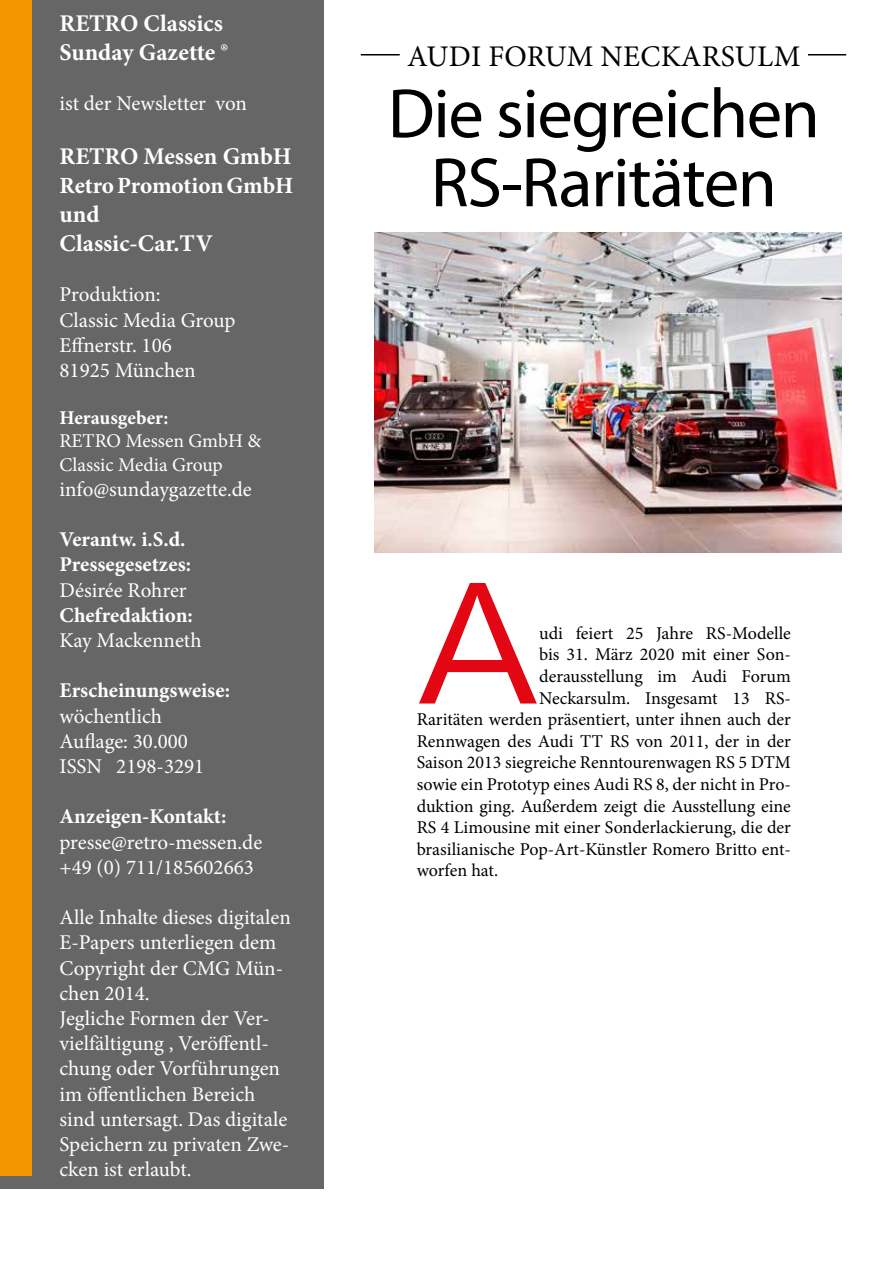
<style>
.page{position:relative;width:893px;height:1263px;background:#fff}
.page>*{position:absolute;margin:0;border:0;box-sizing:border-box;transform-origin:0 0}
.t1{font:172.8px "Frutiger Neue LTCYR";color:#e30613}
.t2{font:70.5px/69px "Myriad Pro";letter-spacing:-.02em;color:#000;text-align:center}
.t3{font:30px "Minion Pro";letter-spacing:.01em;color:#000}
.t4{font:700 24px/28.8px "Minion Pro";color:#fff}
.t5{font:700 23.25px "Minion Pro";letter-spacing:-.005em;color:#fff}
.t6{font:21px/25.2px "Minion Pro";color:#fff}
.t7{font:700 21px/25.2px "Minion Pro";color:#fff}
.t8{font:19.5px/23.4px "Minion Pro";color:#fff}
.t9{font:700 19.5px "Minion Pro";color:#fff}
.t10{font:18px "Minion Pro";color:#000}
</style>
<div class="page">
<div style="left:0;top:0;width:323px;height:1188px;background:#666"></div>
<div style="left:0;top:0;width:32px;height:1176px;background:#f49600"></div>
<img style="left:374px;top:232px;width:468px;height:321px">
<hr style="left:361px;top:54px;width:39px;height:2px;background:#000">
<hr style="left:808px;top:54px;width:38px;height:2px;background:#000">
<p class="t4" style="left:60px;top:9px;width:170px">RETRO Classics<br>Sunday Gazette ®</p>
<p class="t6" style="left:60px;top:91px;width:189px">ist der Newsletter von</p>
<p class="t4" style="left:60px;top:142px;width:234px">RETRO Messen GmbH</p>
<p class="t5" style="left:60px;top:169px;width:235px">Retro Promotion GmbH</p>
<p class="t4" style="left:60px;top:200px;width:155px">und<br>Classic-Car.TV</p>
<p class="t6" style="left:60px;top:282px;width:177px">Produktion:<br>Classic Media Group<br>Effnerstr. 106<br>81925 München</p>
<p class="t9" style="left:60px;top:404px;width:110px">Herausgeber:</p>
<p class="t8" style="left:60px;top:429px;width:203px">RETRO Messen GmbH &amp;<br>Classic Media Group</p>
<p class="t6" style="left:60px;top:476px;width:194px">info@sundaygazette.de</p>
<p class="t7" style="left:60px;top:526px;width:133px">Verantw. i.S.d.<br>Pressegesetzes:</p>
<p class="t6" style="left:60px;top:577px;width:129px">Désirée Rohrer</p>
<p class="t7" style="left:60px;top:602px;width:135px">Chefredaktion:</p>
<p class="t6" style="left:60px;top:628px;width:144px">Kay Mackenneth</p>
<p class="t7" style="left:60px;top:678px;width:172px">Erscheinungsweise:</p>
<p class="t6" style="left:60px;top:703px;width:146px">wöchentlich<br>Auflage: 30.000<br>ISSN 2198-3291</p>
<p class="t7" style="left:60px;top:804px;width:168px">Anzeigen-Kontakt:</p>
<p class="t6" style="left:60px;top:829px;width:204px">presse@retro-messen.de +49 (0) 711/185602663</p>
<p class="t6" style="left:60px;top:905px;width:233px">Alle Inhalte dieses digitalen<br>E-Papers unterliegen dem<br>Copyright der CMG Mün&shy;chen 2014.<br>Jegliche Formen der Ver&shy;vielfältigung , Veröffentl&shy;chung oder Vorführungen im öffentlichen Bereich sind untersagt. Das digitale<br>Speichern zu privaten Zwe&shy;cken ist erlaubt.</p>
<h3 class="t3" style="left:407px;top:36px;width:395px">AUDI FORUM NECKARSULM</h3>
<h2 class="t2" style="left:388px;top:78px;width:434px">Die siegreichen<br>RS-Raritäten</h2>
<h1 class="t1" style="left:417px;top:538px;width:124px">A</h1>
<p class="t10" style="left:539px;top:621px;width:253px">udi feiert 25 Jahre RS-Modelle</p>
<p class="t10" style="left:539px;top:642px;width:253px">bis 31. März 2020 mit einer Son-</p>
<p class="t10" style="left:539px;top:664px;width:253px">derausstellung im Audi Forum</p>
<p class="t10" style="left:539px;top:686px;width:253px">Neckarsulm. Insgesamt 13 RS-</p>
<p class="t10" style="left:417px;top:707px;width:376px">Raritäten werden präsentiert, unter ihnen auch der</p>
<p class="t10" style="left:417px;top:729px;width:376px">Rennwagen des Audi TT RS von 2011, der in der</p>
<p class="t10" style="left:417px;top:750px;width:376px">Saison 2013 siegreiche Renntourenwagen RS 5 DTM</p>
<p class="t10" style="left:417px;top:772px;width:376px">sowie ein Prototyp eines Audi RS 8, der nicht in Pro-</p>
<p class="t10" style="left:417px;top:794px;width:376px">duktion ging. Außerdem zeigt die Ausstellung eine</p>
<p class="t10" style="left:417px;top:815px;width:376px">RS 4 Limousine mit einer Sonderlackierung, die der</p>
<p class="t10" style="left:417px;top:837px;width:376px">brasilianische Pop-Art-Künstler Romero Britto ent-</p>
<p class="t10" style="left:417px;top:858px;width:83px">worfen hat.</p>
</div>
